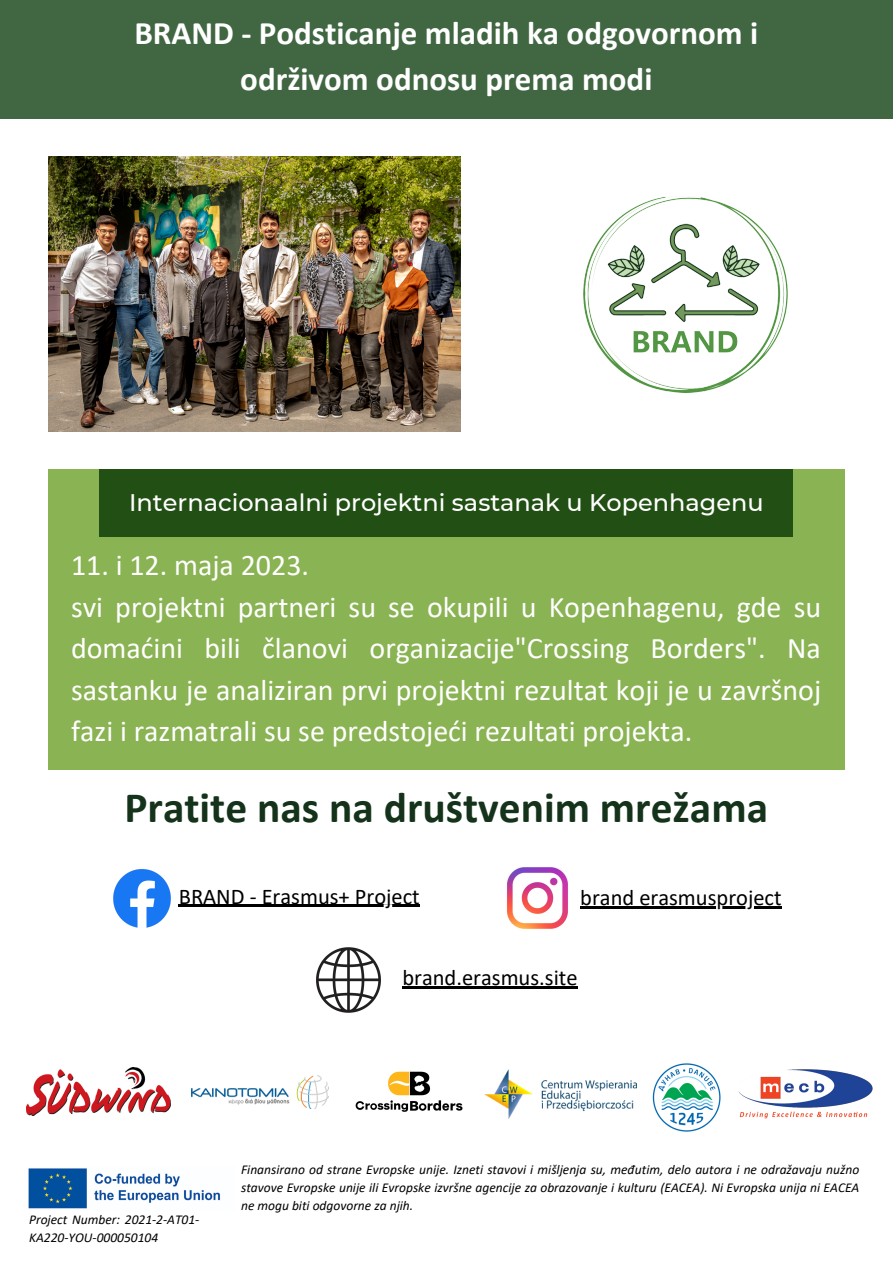
<style>
.page{position:relative;width:893px;height:1264px;background:#fff}
.page>*{position:absolute;margin:0;border:0;box-sizing:border-box;transform-origin:0 0}
.t1{font:700 43.5px "Calibri";color:#14331a}
.t2{font:700 33px/46px "Calibri";color:#fff;text-align:center}
.t3{font:30px/41.5px "Calibri";color:#fff;text-align:justify}
.t4{font:500 24px "Montserrat";color:#fff}
.t5{font:22.5px "Calibri";color:#000}
.t6{font:italic 13.5px/18px "Calibri";color:#000;text-align:justify}
</style>
<div class="page">
<img style="left:49px;top:156px;width:411px;height:276px">
<div style="left:0;top:0;width:892px;height:118px;background:#416742"></div>
<div style="left:49px;top:469px;width:795px;height:300px;background:#8ab353"></div>
<img style="left:583px;top:197px;width:204px;height:195px">
<div style="left:99px;top:469px;width:693px;height:68px;background:#225014"></div>
<img style="left:113px;top:869px;width:58px;height:59px">
<img style="left:507px;top:867px;width:61px;height:62px">
<img style="left:316px;top:947px;width:65px;height:66px">
<hr style="left:179px;top:904px;width:241px;height:3px;background:#000">
<hr style="left:580px;top:906px;width:201px;height:2px;background:#000">
<hr style="left:402px;top:986px;width:175px;height:2px;background:#000">
<img style="left:28px;top:1168px;width:193px;height:41px">
<img style="left:355px;top:1071px;width:108px;height:41px">
<img style="left:484px;top:1069px;width:152px;height:49px">
<img style="left:652px;top:1063px;width:69px;height:69px">
<img style="left:191px;top:1075px;width:137px;height:33px">
<img style="left:738px;top:1069px;width:133px;height:50px">
<img style="left:26px;top:1067px;width:144px;height:48px">
<p class="t2" style="left:134px;top:12px;width:625px">BRAND - Podsticanje mladih ka odgovornom i održivom odnosu prema modi</p>
<p class="t4" style="left:129px;top:487px;width:636px">Internacionaalni projektni sastanak u Kopenhagenu</p>
<p class="t3" style="left:71px;top:546px;width:239px">11. i 12. maja 2023.</p>
<p class="t3" style="left:71px;top:588px;width:751px">svi projektni partneri su se okupili u Kopenhagenu, gde su domaćini bili članovi organizacije"Crossing Borders". Na sastanku je analiziran prvi projektni rezultat koji je u završnoj fazi i razmatrali su se predstojeći rezultati projekta.</p>
<p class="t1" style="left:124px;top:789px;width:645px">Pratite nas na društvenim mrežama</p>
<p class="t5" style="left:179px;top:886px;width:242px">BRAND - Erasmus+ Project</p>
<p class="t5" style="left:580px;top:888px;width:203px">brand erasmusproject</p>
<p class="t5" style="left:402px;top:968px;width:177px">brand.erasmus.site</p>
<p class="t6" style="left:29px;top:1211px;width:172px">Project Number: 2021-2-AT01-<br>KA220-YOU-000050104</p>
<p class="t6" style="left:241px;top:1161px;width:619px">Finansirano od strane Evropske unije. Izneti stavovi i mišljenja su, međutim, delo autora i ne odražavaju nužno stavove Evropske unije ili Evropske izvršne agencije za obrazovanje i kulturu (EACEA). Ni Evropska unija ni EACEA ne mogu biti odgovorne za njih.</p>
</div>
